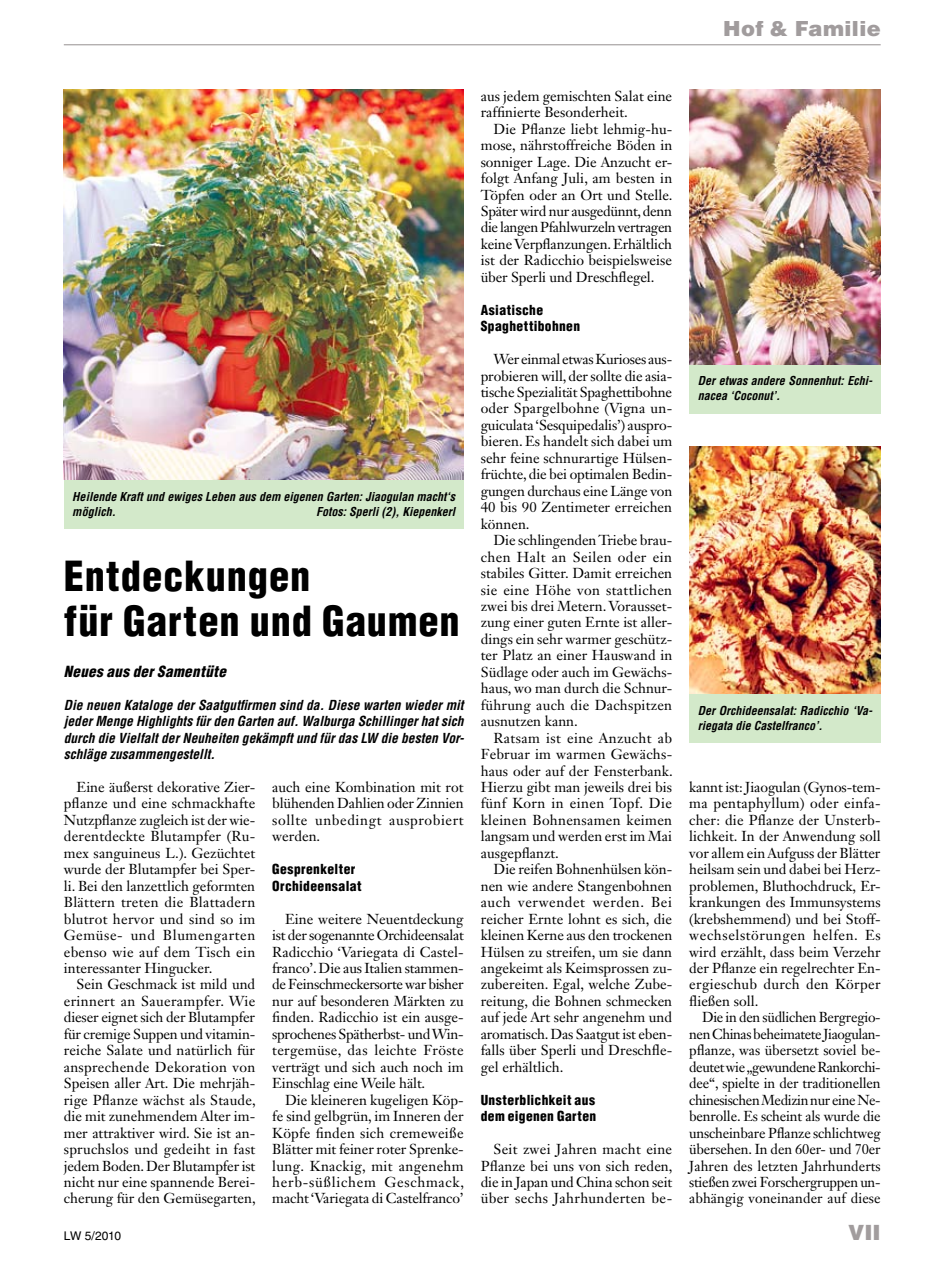
<style>
.page{position:relative;width:936px;height:1263px;background:#fff}
.page>*{position:absolute;margin:0;border:0;box-sizing:border-box;transform-origin:0 0}
.t1{font:900 condensed 40.5px/45px "Helvetica LT Std";letter-spacing:.02em;color:#000}
.t2{font:900 21px "Helvetica LT Std";letter-spacing:.015em;color:#a19c9d}
.t3{font:italic 900 condensed 15px "Helvetica LT Std";letter-spacing:.025em;color:#000}
.t4{font:14.25px/16.5px "Janson Text LT Std";color:#000;text-align:justify}
.t5{font:italic 700 condensed 13.5px/16.5px "Helvetica LT Std";color:#000;text-align:justify}
.t6{font:900 condensed 13.5px/16.5px "Helvetica LT Std";letter-spacing:.03em;color:#000}
.t7{font:italic 700 condensed 12px/15px "Helvetica LT Std";color:#000}
.t8{font:12px "Helvetica LT Std";letter-spacing:-.025em;color:#000}
</style>
<div class="page">
<div style="left:64px;top:479px;width:399px;height:50px;background:#d3e9ca"></div>
<img style="left:64px;top:89px;width:399px;height:390px">
<div style="left:689px;top:364px;width:191px;height:49px;background:#d3e9ca"></div>
<img style="left:689px;top:89px;width:191px;height:275px">
<div style="left:689px;top:693px;width:191px;height:50px;background:#d3e9ca"></div>
<img style="left:689px;top:446px;width:191px;height:247px">
<hr style="left:64px;top:44px;width:816px;height:1px;background:#a19c9d">
<h2 class="t2" style="left:723px;top:15px;width:159px">Hof &amp; Familie</h2>
<p class="t7" style="left:72px;top:489px;width:384px">Heilende Kraft und ewiges Leben aus dem eigenen Garten: Jiaogulan macht‘s möglich.</p>
<p class="t7" style="left:316px;top:504px;width:140px">Fotos: Sperli (2), Kiepenkerl</p>
<h1 class="t1" style="left:64px;top:553px;width:397px">Entdeckungen<br>für Garten und Gaumen</h1>
<p class="t3" style="left:64px;top:662px;width:164px">Neues aus der Samentüte</p>
<p class="t5" style="left:64px;top:697px;width:402px">Die neuen Kataloge der Saatgutfirmen sind da. Diese warten wieder mit jeder Menge Highlights für den Garten auf. Walburga Schillinger hat sich durch die Vielfalt der Neuheiten gekämpft und für das LW die besten Vor&shy;schläge zusammengestellt.</p>
<p class="t4" style="left:64px;top:779px;width:193px;text-indent:13px">Eine äußerst dekorative Zier&shy;pflanze und eine schmackhafte Nutzpflanze zugleich ist der wie&shy;derentdeckte Blutampfer (Ru&shy;mex sanguineus L.). Gezüchtet wurde der Blutampfer bei Sper&shy;li. Bei den lanzettlich geformten Blättern treten die Blattadern blutrot hervor und sind so im Gemüse- und Blumengarten ebenso wie auf dem Tisch ein interessanter Hingucker.</p>
<p class="t4" style="left:64px;top:976px;width:193px;text-indent:13px">Sein Geschmack ist mild und erinnert an Sauerampfer. Wie dieser eignet sich der Blutampfer für cremige Suppen und vitamin&shy;reiche Salate und natürlich für ansprechende Dekoration von Speisen aller Art. Die mehrjäh&shy;rige Pflanze wächst als Staude, die mit zunehmendem Alter im&shy;mer attraktiver wird. Sie ist an&shy;spruchslos und gedeiht in fast jedem Boden. Der Blutampfer ist nicht nur eine spannende Berei&shy;cherung für den Gemüsegarten,</p>
<p class="t4" style="left:272px;top:779px;width:193px">auch eine Kombination mit rot blühenden Dahlien oder Zinnien sollte unbedingt ausprobiert werden.</p>
<p class="t6" style="left:272px;top:861px;width:91px">Gesprenkelter<br>Orchideensalat</p>
<p class="t4" style="left:272px;top:910px;width:193px;text-indent:13px">Eine weitere Neuentdeckung ist der sogenannte Orchideensalat Radicchio ‘Variegata di Castel&shy;franco’. Die aus Italien stammen&shy;de Feinschmeckersorte war bisher nur auf besonderen Märkten zu finden. Radicchio ist ein ausge&shy;sprochenes Spätherbst- und Win&shy;tergemüse, das leichte Fröste verträgt und sich auch noch im Einschlag eine Weile hält.</p>
<p class="t4" style="left:272px;top:1091px;width:193px;text-indent:13px">Die kleineren kugeligen Köp&shy;fe sind gelbgrün, im Inneren der Köpfe finden sich cremeweiße Blätter mit feiner roter Sprenke&shy;lung. Knackig, mit angenehm herb-süßlichem Geschmack, macht ‘Variegata di Castelfranco’</p>
<p class="t4" style="left:480px;top:87px;width:193px">aus jedem gemischten Salat eine raffinierte Besonderheit.</p>
<p class="t4" style="left:480px;top:120px;width:193px;text-indent:13px">Die Pflanze liebt lehmig-hu&shy;mose, nährstoffreiche Böden in sonniger Lage. Die Anzucht er&shy;folgt Anfang Juli, am besten in Töpfen oder an Ort und Stelle.<br>Später wird nur ausgedünnt, denn die langen Pfahlwurzeln ver-tragen keine Verpflanzungen. Erhältlich ist der Radicchio beispielsweise über Sperli und Dresch-flegel.</p>
<p class="t6" style="left:480px;top:301px;width:101px">Asiatische<br>Spaghettibohnen</p>
<p class="t4" style="left:480px;top:351px;width:193px;text-indent:13px">Wer einmal etwas Kurioses aus&shy;probieren will, der sollte die asia&shy;tische Spezialität Spaghettibohne oder Spargelbohne (Vigna un&shy;guiculata ‘Sesquipedalis’) auspro&shy;bieren. Es handelt sich dabei um sehr feine schnurartige Hülsen&shy;früchte, die bei optimalen Bedin&shy;gungen durchaus eine Länge von 40 bis 90 Zentimeter erreichen können.</p>
<p class="t4" style="left:480px;top:532px;width:193px;text-indent:13px">Die schlingenden Triebe brau&shy;chen Halt an Seilen oder ein stabiles Gitter. Damit erreichen sie eine Höhe von stattlichen zwei bis drei Metern. Vorausset&shy;zung einer guten Ernte ist aller&shy;dings ein sehr warmer geschütz&shy;ter Platz an einer Hauswand in Südlage oder auch im Gewächs&shy;haus, wo man durch die Schnur&shy;führung auch die Dachspitzen ausnutzen kann.</p>
<p class="t4" style="left:480px;top:729px;width:193px;text-indent:13px">Ratsam ist eine Anzucht ab Februar im warmen Gewächs&shy;haus oder auf der Fensterbank.<br>Hierzu gibt man jeweils drei bis fünf Korn in einen Topf. Die kleinen Bohnensamen keimen langsam und werden erst im Mai ausgepflanzt.</p>
<p class="t4" style="left:480px;top:861px;width:193px;text-indent:13px">Die reifen Bohnenhülsen kön&shy;nen wie andere Stangenbohnen auch verwendet werden. Bei reicher Ernte lohnt es sich, die kleinen Kerne aus den trockenen Hülsen zu streifen, um sie dann angekeimt als Keimsprossen zu&shy;zubereiten. Egal, welche Zube&shy;reitung, die Bohnen schmecken auf jede Art sehr angenehm und aromatisch. Das Saatgut ist eben&shy;falls über Sperli und Dreschfle&shy;gel erhältlich.</p>
<p class="t6" style="left:480px;top:1091px;width:117px">Unsterblichkeit aus dem eigenen Garten</p>
<p class="t4" style="left:480px;top:1141px;width:193px;text-indent:13px">Seit zwei Jahren macht eine Pflanze bei uns von sich reden, die in Japan und China schon seit über sechs Jahrhunderten be-</p>
<p class="t7" style="left:697px;top:374px;width:176px">Der etwas andere Sonnenhut: Echi&shy;nacea ‘Coconut’.</p>
<p class="t7" style="left:697px;top:703px;width:176px">Der Orchideensalat: Radicchio ‘Va&shy;riegata die Castelfranco’.</p>
<p class="t4" style="left:689px;top:779px;width:193px">kannt ist: Jiaogulan (Gynos-tem&shy;ma pentaphyllum) oder einfa&shy;cher: die Pflanze der Unsterb&shy;lichkeit. In der Anwendung soll vor allem ein Aufguss der Blätter heilsam sein und dabei bei Herz&shy;problemen, Bluthochdruck, Er&shy;krankungen des Immunsystems (krebshemmend) und bei Stoff&shy;wechselstörungen helfen. Es wird erzählt, dass beim Verzehr der Pflanze ein regelrechter En&shy;ergieschub durch den Körper fließen soll.</p>
<p class="t4" style="left:689px;top:1009px;width:193px;text-indent:13px">Die in den südlichen Bergregi-o&shy;nen Chinas beheimatete Jiaogulan&shy;pflanze, was übersetzt soviel be&shy;deutet wie „gewundene Rankorchi&shy;dee“, spielte in der traditionellen chinesischen Medizin nur eine Ne&shy;benrolle. Es scheint als wurde die unscheinbare Pflanze schlichtweg übersehen. In den 60er- und 70er Jahren des letzten Jahrhunderts stießen zwei Forschergruppen un&shy;abhängig voneinander auf diese</p>
<p class="t8" style="left:64px;top:1228px;width:59px">LW 5/2010</p>
<h2 class="t2" style="left:848px;top:1218px;width:34px">VII</h2>
</div>
